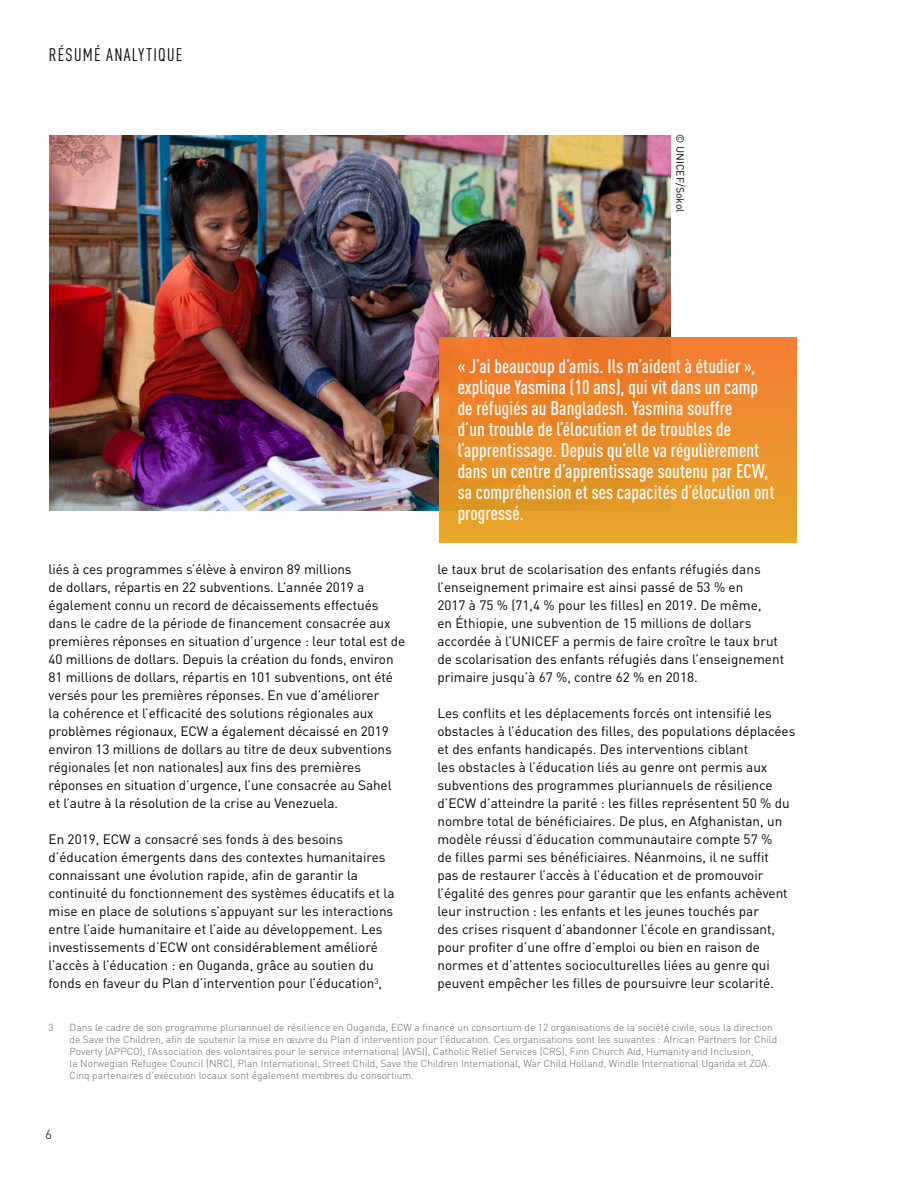
<style>
.page{position:relative;width:918px;height:1188px;background:#fff}
.page>*{position:absolute;margin:0;border:0;box-sizing:border-box;transform-origin:0 0}
.Quotes_yellow_gradie{font:500 condensed 19.5px/21px "DIN Pro";letter-spacing:.005em;color:#fff}
.t1{font:condensed 18px "DIN Pro";letter-spacing:.07em;color:#000}
.Body_copy_Reg_10_13{font:13.5px/18px "DIN Pro";color:#000}
.t2{font:300 13.5px "DIN Pro";color:#000}
.image_credit{font:10.5px "DIN Pro";color:#000}
.Foot_notes{font:300 10.2px/12px "DIN Pro";color:#626362}
</style>
<div class="page">
<img style="left:50px;top:135px;width:621px;height:376px">
<div style="left:440px;top:338px;width:356px;height:204px;background:linear-gradient(to bottom,#f0762e,#e3a429)"></div>
<h2 class="t1" style="left:49px;top:42px;width:135px">RÉSUMÉ ANALYTIQUE</h2>
<p class="image_credit" style="left:689px;top:134px;width:80px;rotate:90deg">© UNICEF/Sokol</p>
<p class="Body_copy_Reg_10_13" style="left:49px;top:559px;width:358px">liés à ces programmes s’élève à environ 89 millions<br>de dollars, répartis en 22 subventions. L’année 2019 a également connu un record de décaissements effectués dans le cadre de la période de financement consacrée aux premières réponses en situation d’urgence : leur total est de 40 millions de dollars. Depuis la création du fonds, environ 81 millions de dollars, répartis en 101 subventions, ont été versés pour les premières réponses. En vue d’améliorer<br>la cohérence et l’efficacité des solutions régionales aux problèmes régionaux, ECW a également décaissé en 2019 environ 13 millions de dollars au titre de deux subventions régionales (et non nationales) aux fins des premières réponses en situation d’urgence, l’une consacrée au Sahel</p>
<p class="Body_copy_Reg_10_13" style="left:49px;top:793px;width:291px">et l’autre à la résolution de la crise au Venezuela.</p>
<p class="Body_copy_Reg_10_13" style="left:49px;top:829px;width:348px">En 2019, ECW a consacré ses fonds à des besoins d’éducation émergents dans des contextes humanitaires connaissant une évolution rapide, afin de garantir la continuité du fonctionnement des systèmes éducatifs et la mise en place de solutions s’appuyant sur les interactions entre l’aide humanitaire et l’aide au développement. Les investissements d’ECW ont considérablement amélioré l’accès à l’éducation : en Ouganda, grâce au soutien du fonds en faveur du Plan d’intervention pour l’éducation<sup>3</sup>,</p>
<p class="Quotes_yellow_gradie" style="left:458px;top:354px;width:318px">« J’ai beaucoup d’amis. Ils m’aident à étudier », explique Yasmina (10 ans), qui vit dans un camp de réfugiés au Bangladesh. Yasmina souffre<br>d’un trouble de l’élocution et de troubles de l’apprentissage. Depuis qu’elle va régulièrement dans un centre d’apprentissage soutenu par ECW, sa compréhension et ses capacités d’élocution ont progressé.</p>
<p class="Body_copy_Reg_10_13" style="left:437px;top:559px;width:348px">le taux brut de scolarisation des enfants réfugiés dans l’enseignement primaire est ainsi passé de 53 % en<br>2017 à 75 % (71,4 % pour les filles) en 2019. De même,<br>en Éthiopie, une subvention de 15 millions de dollars accordée à l’UNICEF a permis de faire croître le taux brut de scolarisation des enfants réfugiés dans l’enseignement primaire jusqu’à 67 %, contre 62 % en 2018.</p>
<p class="Body_copy_Reg_10_13" style="left:437px;top:703px;width:360px">Les conflits et les déplacements forcés ont intensifié les obstacles à l’éducation des filles, des populations déplacées et des enfants handicapés. Des interventions ciblant<br>les obstacles à l’éducation liés au genre ont permis aux subventions des programmes pluriannuels de résilience d’ECW d’atteindre la parité : les filles représentent 50 % du nombre total de bénéficiaires. De plus, en Afghanistan, un modèle réussi d’éducation communautaire compte 57 %<br>de filles parmi ses bénéficiaires. Néanmoins, il ne suffit<br>pas de restaurer l’accès à l’éducation et de promouvoir l’égalité des genres pour garantir que les enfants achèvent leur instruction : les enfants et les jeunes touchés par<br>des crises risquent d’abandonner l’école en grandissant, pour profiter d’une offre d’emploi ou bien en raison de normes et d’attentes socioculturelles liées au genre qui peuvent empêcher les filles de poursuivre leur scolarité.</p>
<p class="Foot_notes" style="left:49px;top:1020px;width:7px">3</p>
<p class="Foot_notes" style="left:70px;top:1020px;width:709px">Dans le cadre de son programme pluriannuel de résilience en Ouganda, ECW a financé un consortium de 12 organisations de la société civile, sous la direction de Save the Children, afin de soutenir la mise en œuvre du Plan d’intervention pour l’éducation. Ces organisations sont les suivantes : African Partners for Child Poverty (APPCO), l’Association des volontaires pour le service international (AVSI), Catholic Relief Services (CRS), Finn Church Aid, Humanity and Inclusion,<br>le Norwegian Refugee Council (NRC), Plan International, Street Child, Save the Children International, War Child Holland, Windle International Uganda et ZOA.<br>Cinq partenaires d’exécution locaux sont également membres du consortium.</p>
<p class="t2" style="left:45px;top:1124px;width:8px">6</p>
</div>
